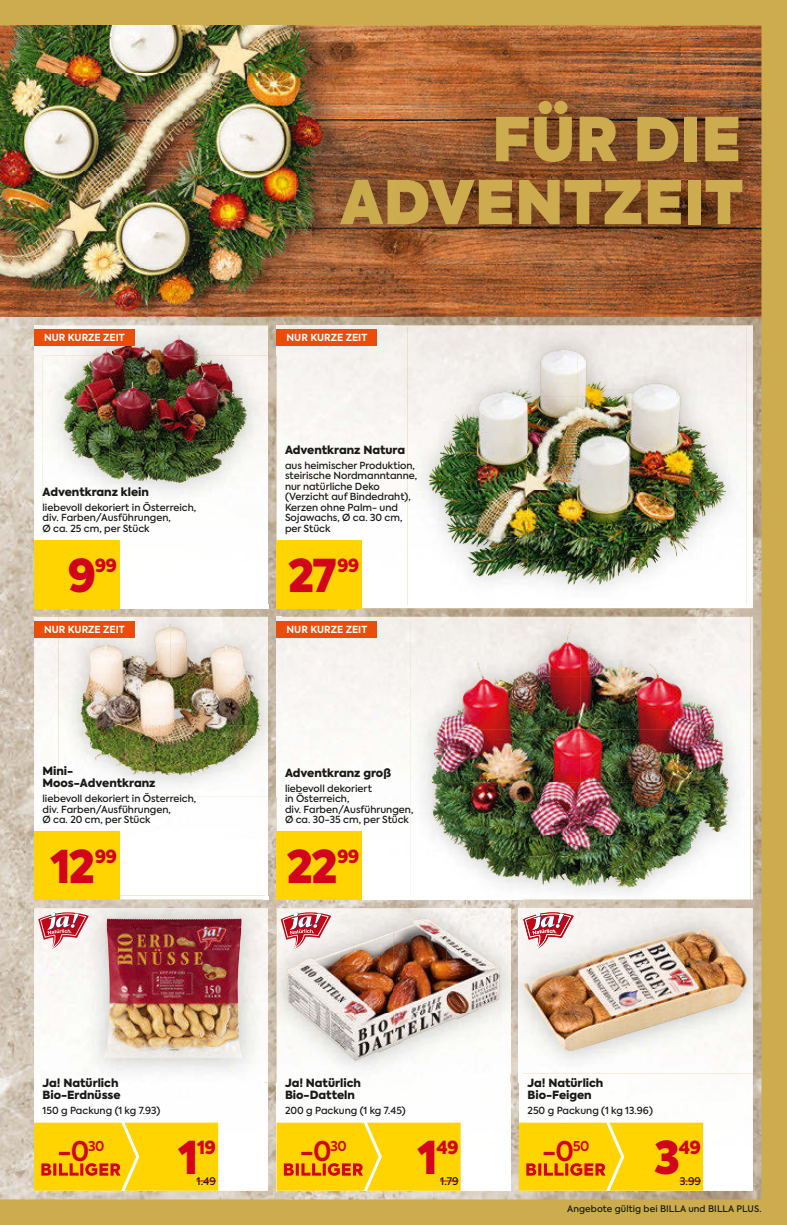
<style>
.page{position:relative;width:787px;height:1225px;background:#ccac4e}
.page>*{position:absolute;margin:0;border:0;box-sizing:border-box;transform-origin:0 0}
.t1{font:800 60px/63px "Axiforma";color:#ccac4e;text-align:right}
.t2{font:900 45px "Axiforma";color:#d2041c}
.t3{font:600 27px "Axiforma";color:#d2041c}
.t4{font:900 18px "Axiforma";letter-spacing:-.04em;color:#d2041c}
.t5{font:900 11.25px/12px "Axiforma";color:#1a1a18}
.t6{font:500 10.5px "Axiforma";color:#1a1a18}
.t7{font:500 9.75px/10.5px "Axiforma";color:#1a1a18}
.t8{font:700 9.75px "Axiforma";color:#fff}
.t9{font:500 9px "Axiforma";letter-spacing:.01em;color:#1a1a18}
</style>
<div class="page">
<img style="left:0;top:317px;width:761px;height:882px">
<img style="left:34px;top:325px;width:234px;height:279px">
<img style="left:34px;top:617px;width:234px;height:278px">
<img style="left:34px;top:908px;width:234px;height:283px">
<img style="left:276px;top:325px;width:477px;height:283px">
<img style="left:276px;top:617px;width:477px;height:282px">
<div style="left:276px;top:1082px;width:234px;height:109px;background:#fefefe"></div>
<div style="left:519px;top:1073px;width:234px;height:118px;background:#fefefd"></div>
<img style="left:393px;top:26px;width:368px;height:291px">
<img style="left:709px;top:71px;width:53px;height:183px">
<img style="left:393px;top:71px;width:316px;height:109px">
<img style="left:393px;top:224px;width:316px;height:30px">
<img style="left:393px;top:180px;width:349px;height:44px">
<img style="left:0;top:317px;width:42px;height:39px">
<img style="left:223px;top:317px;width:170px;height:39px">
<div style="left:276px;top:325px;width:117px;height:31px;background:#f3f0ed"></div>
<img style="left:0;top:26px;width:393px;height:48px">
<img style="left:0;top:74px;width:312px;height:146px">
<img style="left:0;top:220px;width:393px;height:97px">
<img style="left:312px;top:71px;width:81px;height:183px">
<img style="left:340px;top:180px;width:53px;height:44px">
<img style="left:268px;top:356px;width:1px;height:149px">
<img style="left:201px;top:356px;width:42px;height:4px">
<img style="left:42px;top:317px;width:181px;height:8px">
<img style="left:42px;top:316px;width:227px;height:1px">
<img style="left:68px;top:356px;width:33px;height:37px">
<img style="left:109px;top:356px;width:92px;height:42px">
<img style="left:201px;top:360px;width:42px;height:38px">
<img style="left:64px;top:398px;width:9px;height:33px">
<img style="left:109px;top:398px;width:138px;height:42px">
<img style="left:72px;top:440px;width:34px;height:33px">
<img style="left:109px;top:440px;width:46px;height:41px">
<img style="left:155px;top:440px;width:46px;height:43px">
<img style="left:201px;top:440px;width:31px;height:35px">
<img style="left:101px;top:341px;width:49px;height:15px">
<img style="left:150px;top:335px;width:49px;height:21px">
<svg style="left:196px;top:356px;width:2px;height:6px"></svg>
<img style="left:407px;top:327px;width:339px;height:278px">
<img style="left:486px;top:389px;width:41px;height:7px">
<img style="left:527px;top:349px;width:50px;height:47px">
<img style="left:577px;top:352px;width:50px;height:44px">
<img style="left:626px;top:383px;width:50px;height:13px">
<svg style="left:676px;top:390px;width:4px;height:6px"></svg>
<img style="left:451px;top:414px;width:27px;height:29px">
<img style="left:478px;top:396px;width:222px;height:47px">
<img style="left:428px;top:443px;width:27px;height:40px">
<img style="left:478px;top:443px;width:246px;height:47px">
<img style="left:432px;top:490px;width:290px;height:47px">
<img style="left:451px;top:537px;width:76px;height:40px">
<img style="left:527px;top:537px;width:100px;height:47px">
<img style="left:626px;top:537px;width:50px;height:36px">
<img style="left:676px;top:537px;width:13px;height:19px">
<img style="left:59px;top:604px;width:223px;height:193px">
<img style="left:119px;top:604px;width:149px;height:4px">
<img style="left:59px;top:617px;width:209px;height:180px">
<img style="left:276px;top:617px;width:6px;height:180px">
<img style="left:90px;top:643px;width:35px;height:32px">
<img style="left:125px;top:624px;width:91px;height:51px">
<img style="left:216px;top:644px;width:36px;height:31px">
<img style="left:80px;top:675px;width:181px;height:50px">
<img style="left:84px;top:725px;width:35px;height:37px">
<img style="left:125px;top:725px;width:91px;height:50px">
<img style="left:216px;top:725px;width:45px;height:39px">
<img style="left:410px;top:610px;width:340px;height:297px">
<img style="left:410px;top:617px;width:340px;height:282px">
<img style="left:477px;top:624px;width:103px;height:52px">
<img style="left:580px;top:646px;width:78px;height:30px">
<img style="left:439px;top:676px;width:275px;height:53px">
<img style="left:431px;top:729px;width:297px;height:106px">
<img style="left:449px;top:835px;width:83px;height:43px">
<img style="left:580px;top:835px;width:93px;height:52px">
<div style="left:34px;top:330px;width:100px;height:16px;background:#e94d09"></div>
<div style="left:276px;top:330px;width:101px;height:16px;background:#e94d09"></div>
<div style="left:276px;top:621px;width:101px;height:16px;background:#e94d09"></div>
<div style="left:34px;top:621px;width:100px;height:16px;background:#e94d09"></div>
<div style="left:34px;top:540px;width:85px;height:68px;background:#ffd400"></div>
<div style="left:276px;top:540px;width:85px;height:68px;background:#ffd400"></div>
<div style="left:276px;top:831px;width:85px;height:68px;background:#ffd400"></div>
<div style="left:34px;top:831px;width:85px;height:68px;background:#ffd400"></div>
<img style="left:82px;top:895px;width:437px;height:187px">
<img style="left:148px;top:918px;width:92px;height:1px">
<img style="left:264px;top:908px;width:4px;height:174px">
<img style="left:276px;top:896px;width:134px;height:3px">
<img style="left:276px;top:908px;width:234px;height:174px">
<svg style="left:519px;top:1073px;width:4px;height:9px"></svg>
<img style="left:410px;top:896px;width:113px;height:12px">
<img style="left:410px;top:908px;width:92px;height:1px">
<svg style="left:264px;top:896px;width:4px;height:12px"></svg>
<img style="left:295px;top:950px;width:45px;height:15px">
<img style="left:340px;top:931px;width:53px;height:34px">
<img style="left:393px;top:918px;width:53px;height:47px">
<img style="left:446px;top:931px;width:50px;height:34px">
<img style="left:287px;top:965px;width:213px;height:48px">
<img style="left:301px;top:1013px;width:39px;height:34px">
<img style="left:340px;top:1013px;width:53px;height:47px">
<img style="left:393px;top:1013px;width:53px;height:33px">
<img style="left:446px;top:1013px;width:25px;height:9px">
<svg style="left:34px;top:1122px;width:184px;height:68px;background:#fccb08"></svg>
<svg style="left:276px;top:1122px;width:184px;height:68px;background:#fccb09"></svg>
<svg style="left:519px;top:1122px;width:184px;height:68px;background:#fccb08"></svg>
<svg style="left:38px;top:912px;width:51px;height:37px;background:#de9aa0"></svg>
<svg style="left:281px;top:912px;width:50px;height:37px;background:#dc969d"></svg>
<img style="left:753px;top:907px;width:9px;height:166px">
<img style="left:502px;top:907px;width:251px;height:166px">
<img style="left:523px;top:907px;width:227px;height:2px">
<svg style="left:519px;top:908px;width:54px;height:41px"></svg>
<img style="left:526px;top:912px;width:47px;height:17px">
<img style="left:525px;top:913px;width:46px;height:16px">
<img style="left:563px;top:912px;width:1px;height:17px">
<img style="left:531px;top:912px;width:32px;height:17px">
<img style="left:524px;top:929px;width:224px;height:122px">
<h1 class="t1" style="left:340px;top:109px;width:405px">FÜR DIE<br>ADVENTZEIT</h1>
<p class="t8" style="left:44px;top:331px;width:82px">NUR KURZE ZEIT</p>
<p class="t8" style="left:286px;top:331px;width:82px">NUR KURZE ZEIT</p>
<p class="t5" style="left:43px;top:486px;width:108px">Adventkranz klein</p>
<p class="t7" style="left:43px;top:502px;width:155px">liebevoll dekoriert in Österreich, div. Farben/Ausführungen,<br>Ø ca. 25 cm, per Stück</p>
<h2 class="t2" style="left:67px;top:543px;width:30px">9</h2>
<h3 class="t4" style="left:95px;top:553px;width:24px">99</h3>
<p class="t5" style="left:285px;top:444px;width:122px">Adventkranz Natura</p>
<p class="t7" style="left:285px;top:460px;width:134px">aus heimischer Produktion, steirische Nordmanntanne, nur natürliche Deko (Verzicht auf Bindedraht),<br>Kerzen ohne Palm- und<br>Sojawachs, Ø ca. 30 cm, per Stück</p>
<h2 class="t2" style="left:288px;top:543px;width:51px">27</h2>
<h3 class="t4" style="left:337px;top:553px;width:24px">99</h3>
<p class="t8" style="left:44px;top:622px;width:82px">NUR KURZE ZEIT</p>
<p class="t8" style="left:286px;top:622px;width:82px">NUR KURZE ZEIT</p>
<p class="t5" style="left:43px;top:765px;width:114px">Mini-<br>Moos-Adventkranz</p>
<p class="t7" style="left:43px;top:793px;width:155px">liebevoll dekoriert in Österreich, div. Farben/Ausführungen,<br>Ø ca. 20 cm, per Stück</p>
<h2 class="t2" style="left:51px;top:835px;width:46px">12</h2>
<h3 class="t4" style="left:95px;top:844px;width:24px">99</h3>
<p class="t5" style="left:285px;top:766px;width:107px">Adventkranz groß</p>
<p class="t7" style="left:285px;top:783px;width:130px">liebevoll dekoriert<br>in Österreich,<br>div. Farben/Ausführungen,<br>Ø ca. 30-35 cm, per Stück</p>
<h2 class="t2" style="left:286px;top:835px;width:53px">22</h2>
<h3 class="t4" style="left:337px;top:844px;width:24px">99</h3>
<p class="t5" style="left:43px;top:1077px;width:80px">Ja! Natürlich<br>Bio-Erdnüsse</p>
<p class="t7" style="left:43px;top:1105px;width:119px">150 g Packung (1 kg 7.93)</p>
<h3 class="t3" style="left:57px;top:1133px;width:48px">-0<sup>30</sup></h3>
<h2 class="t2" style="left:178px;top:1125px;width:21px">1</h2>
<h3 class="t4" style="left:197px;top:1134px;width:20px">19</h3>
<p class="t6" style="left:197px;top:1174px;width:21px">1.49</p>
<p class="t5" style="left:285px;top:1077px;width:77px">Ja! Natürlich<br>Bio-Datteln</p>
<p class="t7" style="left:285px;top:1105px;width:122px">200 g Packung (1 kg 7.45)</p>
<h3 class="t3" style="left:300px;top:1133px;width:48px">-0<sup>30</sup></h3>
<h2 class="t2" style="left:418px;top:1125px;width:21px">1</h2>
<h3 class="t4" style="left:436px;top:1134px;width:24px">49</h3>
<p class="t6" style="left:440px;top:1174px;width:20px">1.79</p>
<p class="t5" style="left:527px;top:1077px;width:77px">Ja! Natürlich<br>Bio-Feigen</p>
<p class="t7" style="left:527px;top:1105px;width:127px">250 g Packung (1 kg 13.96)</p>
<h3 class="t3" style="left:542px;top:1133px;width:49px">-0<sup>50</sup></h3>
<h2 class="t2" style="left:654px;top:1125px;width:27px">3</h2>
<h3 class="t4" style="left:679px;top:1134px;width:24px">49</h3>
<p class="t6" style="left:679px;top:1174px;width:23px">3.99</p>
<p class="t9" style="left:567px;top:1203px;width:196px">Angebote gültig bei BILLA und BILLA PLUS.</p>
</div>
